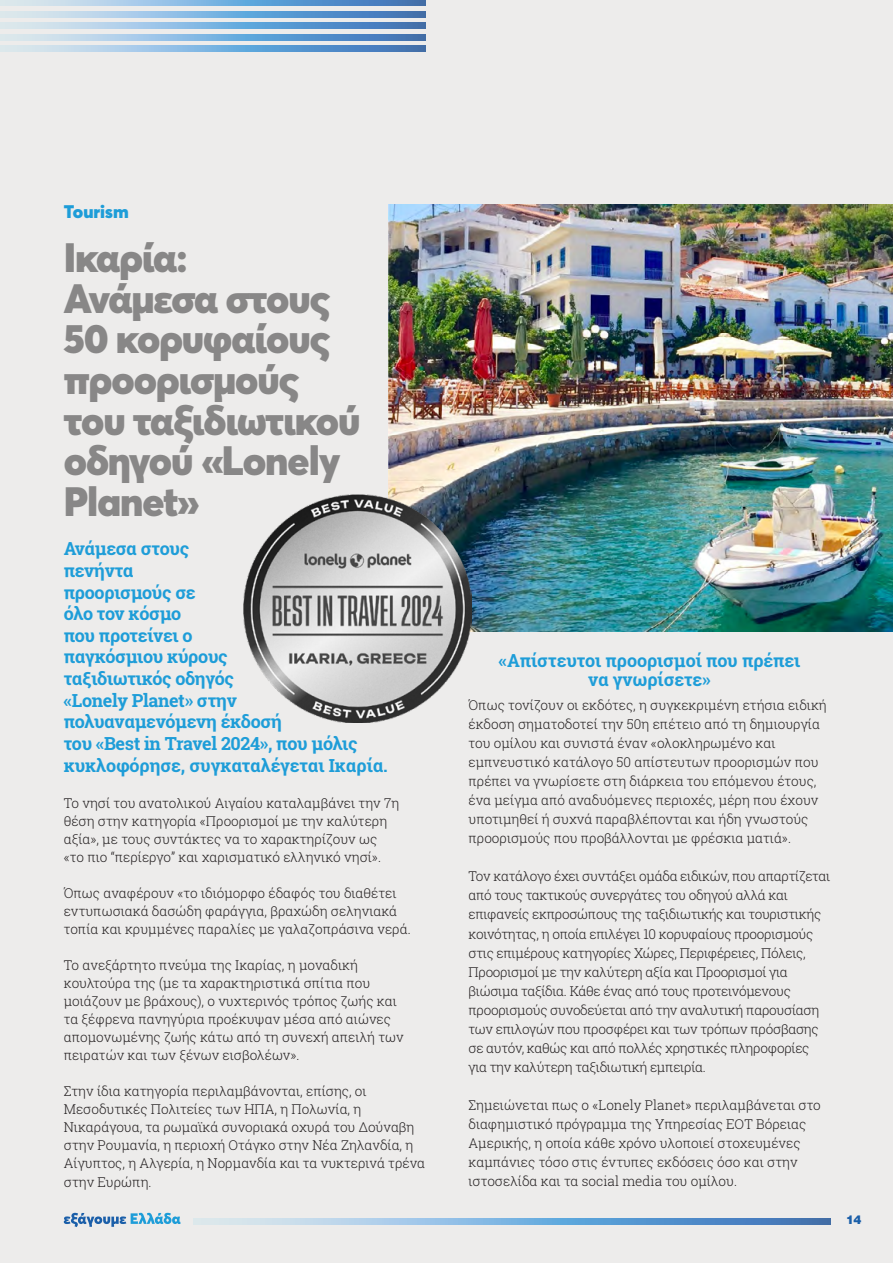
<style>
.page{position:relative;width:893px;height:1263px;background:#edeceb}
.page>*{position:absolute;margin:0;border:0;box-sizing:border-box;transform-origin:0 0}
.t1{font:900 40.5px/40.5px "Averta";letter-spacing:-.025em;color:#888787}
.t2{font:700 18px/21.6px "Roboto Slab";letter-spacing:-.02em;color:#1e9dd8}
.t3{font:900 18px "Averta";color:#1e9dd8}
.t4{font:300 13.5px/18px "Roboto Slab";color:#231f20}
.t5{font:300 13.5px/19px "Roboto Slab";letter-spacing:-.02em;color:#231f20}
.t6{font:900 12px "UB Helvetica";color:#1b5fa9}
</style>
<div class="page">
<svg style="left:0;top:0;width:426px;height:6px;background:#83b0d9"></svg>
<svg style="left:0;top:23px;width:426px;height:6px;background:#83b0d9"></svg>
<svg style="left:0;top:46px;width:426px;height:5px;background:#83b0d9"></svg>
<svg style="left:0;top:11px;width:426px;height:6px;background:#83b0d9"></svg>
<svg style="left:0;top:34px;width:426px;height:6px;background:#83b0d9"></svg>
<svg style="left:64px;top:1213px;width:117px;height:14px"></svg>
<svg style="left:194px;top:1219px;width:637px;height:5px;background:#83b0d9"></svg>
<img style="left:389px;top:204px;width:504px;height:427px">
<img style="left:244px;top:495px;width:228px;height:228px">
<h2 class="t3" style="left:64px;top:200px;width:66px">Tourism</h2>
<h1 class="t1" style="left:64px;top:237px;width:298px">Ικαρία:<br>Ανάμεσα στους<br>50 κορυφαίους προορισμούς του ταξιδιωτικού οδηγού «Lonely<br>Planet»</h1>
<h2 class="t2" style="left:64px;top:538px;width:326px">Ανάμεσα στους<br>πενήντα<br>προορισμούς σε<br>όλο τον κόσμο<br>που προτείνει ο<br>παγκόσμιου κύρους<br>ταξιδιωτικός οδηγός<br>«Lonely Planet» στην πολυαναμενόμενη έκδοσή<br>του «Best in Travel 2024», που μόλις κυκλοφόρησε, συγκαταλέγεται Ικαρία.</h2>
<p class="t4" style="left:64px;top:793px;width:337px">Το νησί του ανατολικού Αιγαίου καταλαμβάνει την 7η θέση στην κατηγορία «Προορισμοί με την καλύτερη αξία», με τους συντάκτες να το χαρακτηρίζουν ως «το πιο “περίεργο” και χαρισματικό ελληνικό νησί».</p>
<p class="t4" style="left:64px;top:884px;width:348px">Όπως αναφέρουν «το ιδιόμορφο έδαφός του διαθέτει εντυπωσιακά δασώδη φαράγγια, βραχώδη σεληνιακά τοπία και κρυμμένες παραλίες με γαλαζοπράσινα νερά.</p>
<p class="t4" style="left:64px;top:956px;width:341px">Το ανεξάρτητο πνεύμα της Ικαρίας, η μοναδική κουλτούρα της (με τα χαρακτηριστικά σπίτια που μοιάζουν με βράχους), ο νυχτερινός τρόπος ζωής και τα ξέφρενα πανηγύρια προέκυψαν μέσα από αιώνες απομονωμένης ζωής κάτω από τη συνεχή απειλή των πειρατών και των ξένων εισβολέων».</p>
<p class="t4" style="left:64px;top:1082px;width:363px">Στην ίδια κατηγορία περιλαμβάνονται, επίσης, οι Μεσοδυτικές Πολιτείες των ΗΠΑ, η Πολωνία, η Νικαράγουα, τα ρωμαϊκά συνοριακά οχυρά του Δούναβη στην Ρουμανία, η περιοχή Οτάγκο στην Νέα Ζηλανδία, η Αίγυπτος, η Αλγερία, η Νορμανδία και τα νυκτερινά τρένα στην Ευρώπη.</p>
<h2 class="t2" style="left:499px;top:651px;width:303px;line-height:19px;text-align:center">«Απίστευτοι προορισμοί που πρέπει να γνωρίσετε»</h2>
<p class="t4" style="left:468px;top:695px;width:360px;line-height:19px">Όπως τονίζουν οι εκδότες, η συγκεκριμένη ετήσια ειδική έκδοση σηματοδοτεί την 50η επέτειο από τη δημιουργία του ομίλου και συνιστά έναν «ολοκληρωμένο και εμπνευστικό κατάλογο 50 απίστευτων προορισμών που πρέπει να γνωρίσετε στη διάρκεια του επόμενου έτους, ένα μείγμα από αναδυόμενες περιοχές, μέρη που έχουν υποτιμηθεί ή συχνά παραβλέπονται και ήδη γνωστούς προορισμούς που προβάλλονται με φρέσκια ματιά».</p>
<p class="t5" style="left:468px;top:866px;width:363px">Τον κατάλογο έχει συντάξει ομάδα ειδικών, που απαρτίζεται από τους τακτικούς συνεργάτες του οδηγού αλλά και επιφανείς εκπροσώπους της ταξιδιωτικής και τουριστικής κοινότητας, η οποία επιλέγει 10 κορυφαίους προορισμούς στις επιμέρους κατηγορίες Χώρες, Περιφέρειες, Πόλεις, Προορισμοί με την καλύτερη αξία και Προορισμοί για βιώσιμα ταξίδια. Κάθε ένας από τους προτεινόμενους προορισμούς συνοδεύεται από την αναλυτική παρουσίαση των επιλογών που προσφέρει και των τρόπων πρόσβασης σε αυτόν, καθώς και από πολλές χρηστικές πληροφορίες για την καλύτερη ταξιδιωτική εμπειρία.</p>
<p class="t4" style="left:468px;top:1095px;width:354px;line-height:19px">Σημειώνεται πως ο «Lonely Planet» περιλαμβάνεται στο διαφημιστικό πρόγραμμα της Υπηρεσίας ΕΟΤ Βόρειας Αμερικής, η οποία κάθε χρόνο υλοποιεί στοχευμένες καμπάνιες τόσο στις έντυπες εκδόσεις όσο και στην ιστοσελίδα και τα social media του ομίλου.</p>
<p class="t6" style="left:846px;top:1212px;width:17px">14</p>
</div>
